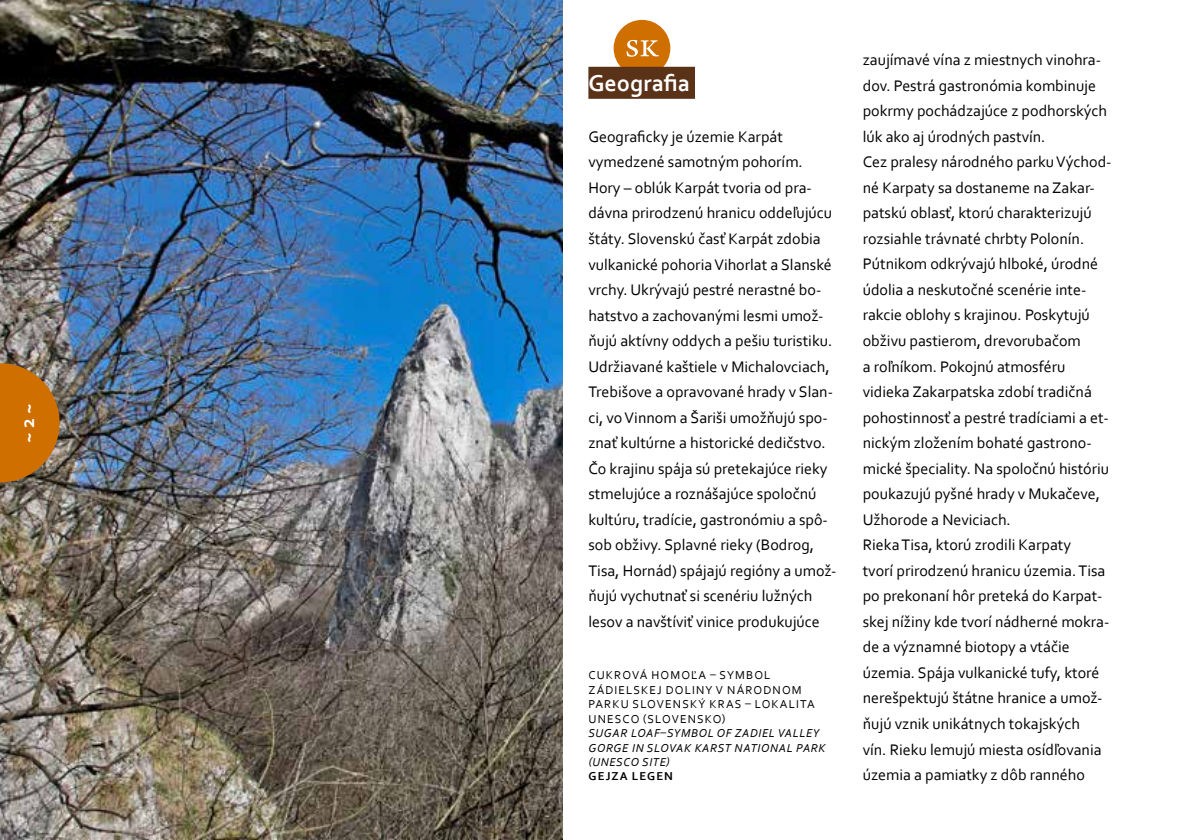
<style>
.page{position:relative;width:1191px;height:840px;background:#fff}
.page>*{position:absolute;margin:0;border:0;box-sizing:border-box;transform-origin:0 0}
.t1{font:700 24px "Corbel";color:#fff}
.t2{font:700 20px "Corbel";color:#fff}
.t3{font:16px/25.6px "Corbel";color:#000}
.t4{font:12px/14.4px "Corbel";letter-spacing:.09em;color:#000}
.t5{font:italic 12px/14.4px "Corbel";letter-spacing:.05em;color:#000}
.t6{font:700 12px "Corbel";letter-spacing:.09em;color:#000}
</style>
<div class="page">
<img style="left:0;top:0;width:563px;height:839px">
<svg style="left:0;top:363px;width:60px;height:119px"></svg>
<div style="left:613px;top:20px;width:57px;height:57px;background:#cf6f00;border-radius:50%"></div>
<svg style="left:626px;top:40px;width:33px;height:17px"></svg>
<div style="left:588px;top:67px;width:107px;height:32px;background:#5a3217"></div>
<p class="t2" style="left:15px;top:442px;width:41px;rotate:-90deg">~ 2 ~</p>
<h1 class="t1" style="left:588px;top:68px;width:103px">Geografia</h1>
<p class="t3" style="left:588px;top:123px;width:250px">Geograficky je územie Karpát vymedzené samotným pohorím.<br>Hory – oblúk Karpát tvoria od pra&shy;dávna prirodzenú hranicu oddeľujúcu štáty. Slovenskú časť Karpát zdobia vulkanické pohoria Vihorlat a Slanské vrchy. Ukrývajú pestré nerastné bo&shy;hatstvo a zachovanými lesmi umož&shy;ňujú aktívny oddych a pešiu turistiku.<br>Udržiavané kaštiele v Michalovciach, Trebišove a opravované hrady v Slan&shy;ci, vo Vinnom a Šariši umožňujú spo&shy;znať kultúrne a historické dedičstvo.<br>Čo krajinu spája sú pretekajúce rieky stmelujúce a roznášajúce spoločnú kultúru, tradície, gastronómiu a spô&shy;sob obživy. Splavné rieky (Bodrog, Tisa, Hornád) spájajú regióny a umož&shy;ňujú vychutnať si scenériu lužných lesov a navštíviť vinice produkujúce</p>
<p class="t4" style="left:588px;top:667px;width:228px">CUKROVÁ HOMOĽA – SYMBOL<br>ZÁDIELSKEJ DOLINY V NÁRODNOM<br>PARKU SLOVENSKÝ KRAS – LOKALITA<br>UNESCO (SLOVENSKO)</p>
<p class="t5" style="left:588px;top:725px;width:238px">SUGAR LOAF–SYMBOL OF ZADIEL VALLEY<br>GORGE IN SLOVAK KARST NATIONAL PARK (UNESCO SITE)</p>
<p class="t6" style="left:588px;top:768px;width:86px">GEJZA LEGEN</p>
<p class="t3" style="left:862px;top:47px;width:250px">zaujímavé vína z miestnych vinohra&shy;dov. Pestrá gastronómia kombinuje pokrmy pochádzajúce z podhorských lúk ako aj úrodných pastvín.<br>Cez pralesy národného parku Východ&shy;né Karpaty sa dostaneme na Zakar&shy;patskú oblasť, ktorú charakterizujú rozsiahle trávnaté chrbty Polonín.<br>Pútnikom odkrývajú hlboké, úrodné údolia a neskutočné scenérie inte&shy;rakcie oblohy s krajinou. Poskytujú obživu pastierom, drevorubačom<br>a roľníkom. Pokojnú atmosféru vidieka Zakarpatska zdobí tradičná pohostinnosť a pestré tradíciami a et&shy;nickým zložením bohaté gastrono&shy;mické špeciality. Na spoločnú históriu poukazujú pyšné hrady v Mukačeve, Užhorode a Neviciach.<br>Rieka Tisa, ktorú zrodili Karpaty<br>tvorí prirodzenú hranicu územia. Tisa po prekonaní hôr preteká do Karpat&shy;skej nížiny kde tvorí nádherné mokra&shy;de a významné biotopy a vtáčie územia. Spája vulkanické tufy, ktoré nerešpektujú štátne hranice a umož&shy;ňujú vznik unikátnych tokajských<br>vín. Rieku lemujú miesta osídľovania územia a pamiatky z dôb ranného</p>
</div>
